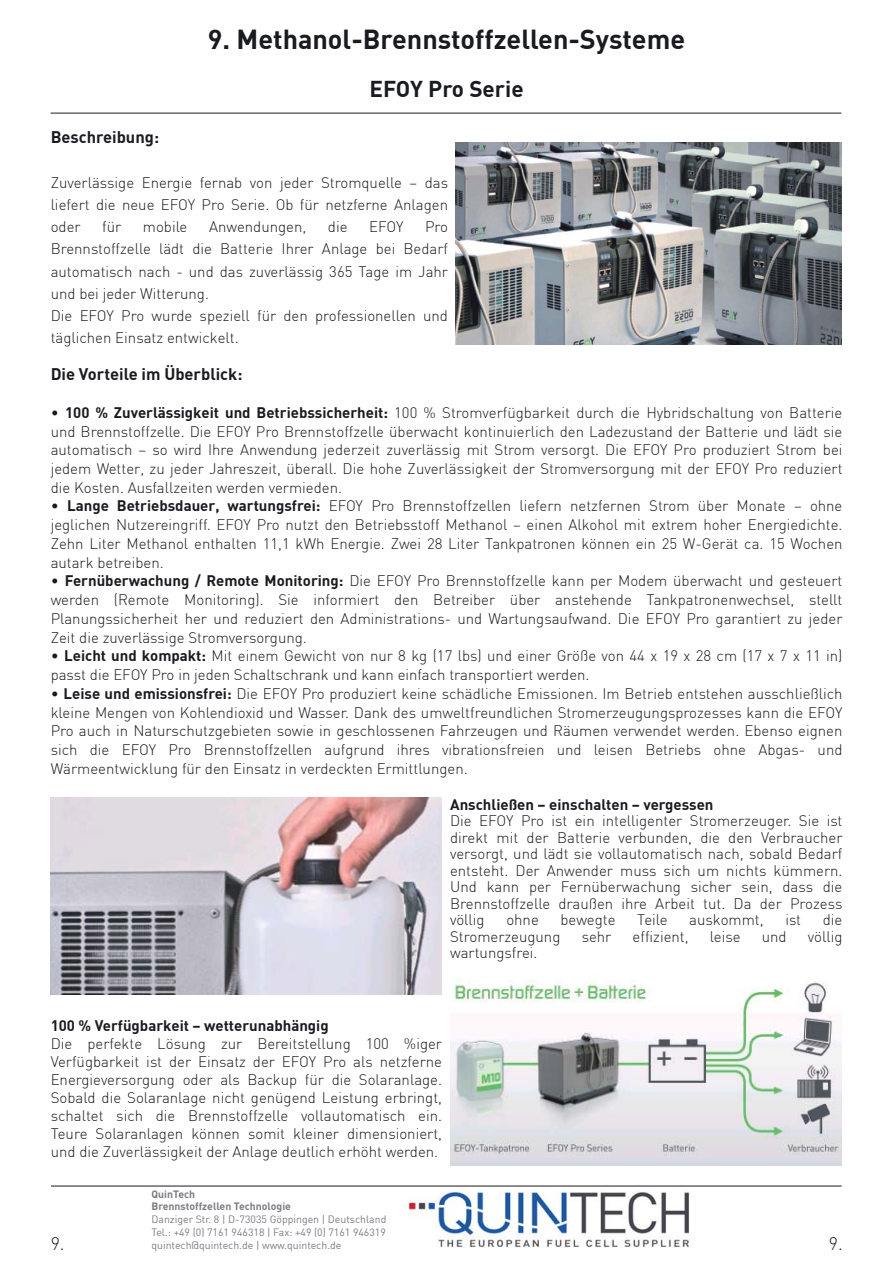
<style>
.page{position:relative;width:893px;height:1263px;background:#fff}
.page>*{position:absolute;margin:0;border:0;box-sizing:border-box;transform-origin:0 0}
.t1{font:700 27px "DIN";color:#1a1b20}
.t2{font:700 22.5px "DIN";color:#1a1b20}
.t3{font:300 18px "DIN";color:#1a1b20}
.t4{font:700 16.5px "DIN";color:#1a1b20}
.t5{font:300 15px/18.8px "DIN";color:#1a1b20;text-align:justify}
.t6{font:700 15px "DIN";color:#1a1b20}
.t7{font:10.5px/12.8px "DIN";color:#7c7b83}
.t8{font:700 10.5px/12.8px "DIN";color:#7c7b83}
.s1{font-weight:700}
</style>
<div class="page">
<hr style="left:51px;top:1186px;width:791px;height:1px;background:#1a1b20">
<img style="left:408px;top:1189px;width:281px;height:59px">
<hr style="left:51px;top:113px;width:790px;height:1px;background:#1a1b20">
<img style="left:456px;top:143px;width:385px;height:202px">
<img style="left:51px;top:797px;width:391px;height:197px">
<img style="left:450px;top:980px;width:391px;height:186px">
<h1 class="t1" style="left:208px;top:25px;width:479px">9. Methanol-Brennstoffzellen-Systeme</h1>
<h2 class="t2" style="left:369px;top:77px;width:156px">EFOY Pro Serie</h2>
<p class="t4" style="left:51px;top:129px;width:110px">Beschreibung:</p>
<p class="t5" style="left:51px;top:172px;width:399px;line-height:22.2px">Zuverlässige Energie fernab von jeder Stromquelle – das liefert die neue EFOY Pro Serie. Ob für netzferne Anlagen oder</p>
<p class="t5" style="left:102px;top:218px;width:21px">für</p>
<p class="t5" style="left:143px;top:218px;width:46px">mobile</p>
<p class="t5" style="left:209px;top:218px;width:99px">Anwendungen,</p>
<p class="t5" style="left:328px;top:218px;width:21px">die</p>
<p class="t5" style="left:369px;top:218px;width:36px">EFOY</p>
<p class="t5" style="left:51px;top:216px;width:399px;line-height:22.2px;text-align:left;text-indent:374px">Pro Brennstoffzelle lädt die Batterie Ihrer Anlage bei Bedarf automatisch nach - und das zuverlässig 365 Tage im Jahr und bei jeder Witterung.<br>Die EFOY Pro wurde speziell für den professionellen und täglichen Einsatz entwickelt.</p>
<p class="t4" style="left:51px;top:366px;width:193px">Die Vorteile im Überblick:</p>
<p class="t5" style="left:51px;top:403px;width:793px">• <span class="s1">100 % Zuverlässigkeit und Betriebssicherheit:</span> 100 % Stromverfügbarkeit durch die Hybridschaltung von Batterie und Brennstoffzelle. Die EFOY Pro Brennstoffzelle überwacht kontinuierlich den Ladezustand der Batterie und lädt sie automatisch – so wird Ihre Anwendung jederzeit zuverlässig mit Strom versorgt. Die EFOY Pro produziert Strom bei jedem Wetter, zu jeder Jahreszeit, überall. Die hohe Zuverlässigkeit der Stromversorgung mit der EFOY Pro reduziert die Kosten. Ausfallzeiten werden vermieden.</p>
<p class="t5" style="left:51px;top:497px;width:793px">• <span class="s1">Lange Betriebsdauer, wartungsfrei:</span> EFOY Pro Brennstoffzellen liefern netzfernen Strom über Monate – ohne jeglichen Nutzereingriff. EFOY Pro nutzt den Betriebsstoff Methanol – einen Alkohol mit extrem hoher Energiedichte.<br>Zehn Liter Methanol enthalten 11,1 kWh Energie. Zwei 28 Liter Tankpatronen können ein 25 W-Gerät ca. 15 Wochen autark betreiben.</p>
<p class="t5" style="left:51px;top:572px;width:793px">• <span class="s1">Fernüberwachung / Remote Monitoring:</span> Die EFOY Pro Brennstoffzelle kann per Modem überwacht und gesteuert werden (Remote Monitoring). Sie informiert den Betreiber über anstehende Tankpatronenwechsel, stellt Planungssicherheit her und reduziert den Administrations- und Wartungsaufwand. Die EFOY Pro garantiert zu jeder Zeit die zuverlässige Stromversorgung.</p>
<p class="t5" style="left:51px;top:647px;width:793px">• <span class="s1">Leicht und kompakt:</span> Mit einem Gewicht von nur 8 kg (17 lbs) und einer Größe von 44 x 19 x 28 cm (17 x 7 x 11 in) passt die EFOY Pro in jeden Schaltschrank und kann einfach transportiert werden.</p>
<p class="t5" style="left:51px;top:685px;width:793px">• <span class="s1">Leise und emissionsfrei:</span> Die EFOY Pro produziert keine schädliche Emissionen. Im Betrieb entstehen ausschließlich kleine Mengen von Kohlendioxid und Wasser. Dank des umweltfreundlichen Stromerzeugungsprozesses kann die EFOY Pro auch in Naturschutzgebieten sowie in geschlossenen Fahrzeugen und Räumen verwendet werden. Ebenso eignen sich die EFOY Pro Brennstoffzellen aufgrund ihres vibrationsfreien und leisen Betriebs ohne Abgas- und Wärmeentwicklung für den Einsatz in verdeckten Ermittlungen.</p>
<p class="t6" style="left:450px;top:796px;width:265px">Anschließen – einschalten – vergessen</p>
<p class="t5" style="left:450px;top:813px;width:394px;line-height:16.5px">Die EFOY Pro ist ein intelligenter Stromerzeuger. Sie ist direkt mit der Batterie verbunden, die den Verbraucher versorgt, und lädt sie vollautomatisch nach, sobald Bedarf entsteht. Der Anwender muss sich um nichts kümmern.<br>Und kann per Fernüberwachung sicher sein, dass die Brennstoffzelle draußen ihre Arbeit tut. Da der Prozess völlig</p>
<p class="t5" style="left:506px;top:911px;width:34px">ohne</p>
<p class="t5" style="left:560px;top:911px;width:57px">bewegte</p>
<p class="t5" style="left:637px;top:911px;width:32px">Teile</p>
<p class="t5" style="left:689px;top:911px;width:76px">auskommt,</p>
<p class="t5" style="left:785px;top:911px;width:17px">ist</p>
<p class="t5" style="left:823px;top:911px;width:21px">die</p>
<p class="t5" style="left:450px;top:927px;width:112px">Stromerzeugung</p>
<p class="t5" style="left:582px;top:927px;width:31px">sehr</p>
<p class="t5" style="left:633px;top:927px;width:58px">effizient,</p>
<p class="t5" style="left:710px;top:927px;width:32px">leise</p>
<p class="t5" style="left:762px;top:927px;width:26px">und</p>
<p class="t5" style="left:808px;top:927px;width:36px">völlig</p>
<p class="t5" style="left:450px;top:944px;width:89px">wartungsfrei.</p>
<p class="t6" style="left:51px;top:1018px;width:280px">100 % Verfügbarkeit – wetterunabhängig</p>
<p class="t5" style="left:51px;top:1035px;width:393px;line-height:18px">Die perfekte Lösung zur Bereitstellung 100 %iger Verfügbarkeit ist der Einsatz der EFOY Pro als netzferne Energieversorgung oder als Backup für die Solaranlage.<br>Sobald die Solaranlage nicht genügend Leistung erbringt, schaltet sich die Brennstoffzelle vollautomatisch ein.<br>Teure Solaranlagen können somit kleiner dimensioniert, und die Zuverlässigkeit der Anlage deutlich erhöht werden.</p>
<p class="t8" style="left:151px;top:1188px;width:141px">QuinTech<br>Brennstoffzellen Technologie</p>
<p class="t7" style="left:151px;top:1213px;width:236px">Danziger Str. 8 | D-73035 Göppingen | Deutschland<br>Tel.: +49 (0) 7161 946318 | Fax: +49 (0) 7161 946319</p>
<p class="t3" style="left:51px;top:1234px;width:15px">9.</p>
<p class="t7" style="left:151px;top:1239px;width:191px">quintech@quintech.de | www.quintech.de</p>
<p class="t3" style="left:829px;top:1234px;width:15px">9.</p>
</div>
